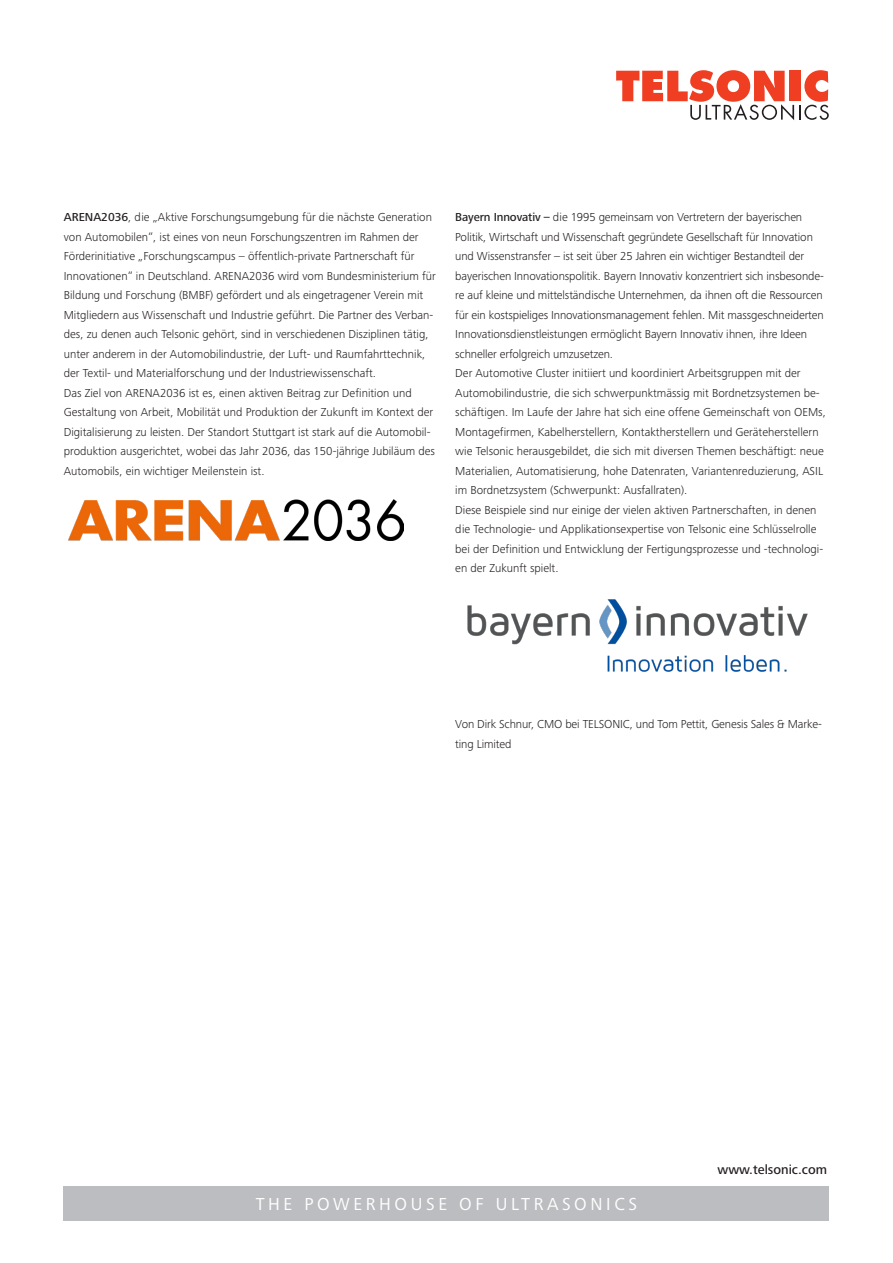
<style>
.page{position:relative;width:893px;height:1263px;background:#fff}
.page>*{position:absolute;margin:0;border:0;box-sizing:border-box;transform-origin:0 0}
.t1{font:18px "Frutiger Next Pro";letter-spacing:.2em;color:#fff}
.t2{font:500 13.5px "Frutiger Next Pro";color:#231f20}
.Lauftext_9_13pt{font:300 12px/19.5px "Frutiger Next Pro";color:#231f20}
.s1{font-weight:500}
</style>
<div class="page">
<svg style="left:616px;top:70px;width:213px;height:50px"></svg>
<div style="left:64px;top:1186px;width:765px;height:34px;background:#bcbdc0"></div>
<img style="left:68px;top:500px;width:336px;height:40px">
<img style="left:467px;top:599px;width:341px;height:73px">
<p class="Lauftext_9_13pt" style="left:64px;top:208px;width:373px"><span class="s1">ARENA2036</span>, die „Aktive Forschungsumgebung für die nächste Generation von Automobilen“, ist eines von neun Forschungszentren im Rahmen der Förderinitiative „Forschungscampus – öffentlich-private Partnerschaft für Innovationen“ in Deutschland. ARENA2036 wird vom Bundesministerium für Bildung und Forschung (BMBF) gefördert und als eingetragener Verein mit Mitgliedern aus Wissenschaft und Industrie geführt. Die Partner des Verban&shy;des, zu denen auch Telsonic gehört, sind in verschiedenen Disziplinen tätig, unter anderem in der Automobilindustrie, der Luft- und Raumfahrttechnik, der Textil- und Materialforschung und der Industriewissenschaft.</p>
<p class="Lauftext_9_13pt" style="left:64px;top:383px;width:373px">Das Ziel von ARENA2036 ist es, einen aktiven Beitrag zur Definition und Gestaltung von Arbeit, Mobilität und Produktion der Zukunft im Kontext der Digitalisierung zu leisten. Der Standort Stuttgart ist stark auf die Automobil&shy;produktion ausgerichtet, wobei das Jahr 2036, das 150-jährige Jubiläum des Automobils, ein wichtiger Meilenstein ist.</p>
<p class="Lauftext_9_13pt" style="left:455px;top:208px;width:370px"><span class="s1">Bayern Innovativ –</span> die 1995 gemeinsam von Vertretern der bayerischen Politik, Wirtschaft und Wissenschaft gegründete Gesellschaft für Innovation und Wissenstransfer – ist seit über 25 Jahren ein wichtiger Bestandteil der bayerischen Innovationspolitik. Bayern Innovativ konzentriert sich insbesonde&shy;re auf kleine und mittelständische Unternehmen, da ihnen oft die Ressourcen für ein kostspieliges Innovationsmanagement fehlen. Mit massgeschneiderten Innovationsdienstleistungen ermöglicht Bayern Innovativ ihnen, ihre Ideen schneller erfolgreich umzusetzen.</p>
<p class="Lauftext_9_13pt" style="left:455px;top:364px;width:372px">Der Automotive Cluster initiiert und koordiniert Arbeitsgruppen mit der Automobilindustrie, die sich schwerpunktmässig mit Bordnetzsystemen be&shy;schäftigen. Im Laufe der Jahre hat sich eine offene Gemeinschaft von OEMs, Montagefirmen, Kabelherstellern, Kontaktherstellern und Geräteherstellern wie Telsonic herausgebildet, die sich mit diversen Themen beschäftigt: neue Materialien, Automatisierung, hohe Datenraten, Variantenreduzierung, ASIL im Bordnetzsystem (Schwerpunkt: Ausfallraten).</p>
<p class="Lauftext_9_13pt" style="left:455px;top:500px;width:369px">Diese Beispiele sind nur einige der vielen aktiven Partnerschaften, in denen die Technologie- und Applikationsexpertise von Telsonic eine Schlüsselrolle bei der Definition und Entwicklung der Fertigungsprozesse und -technologi&shy;en der Zukunft spielt.</p>
<p class="Lauftext_9_13pt" style="left:455px;top:715px;width:368px">Von Dirk Schnur, CMO bei TELSONIC, und Tom Pettit, Genesis Sales &amp; Marke&shy;ting Limited</p>
<p class="t2" style="left:717px;top:1161px;width:111px">www.telsonic.com</p>
<h1 class="t1" style="left:256px;top:1194px;width:383px">THE POWERHOUSE OF ULTRASONICS</h1>
</div>
